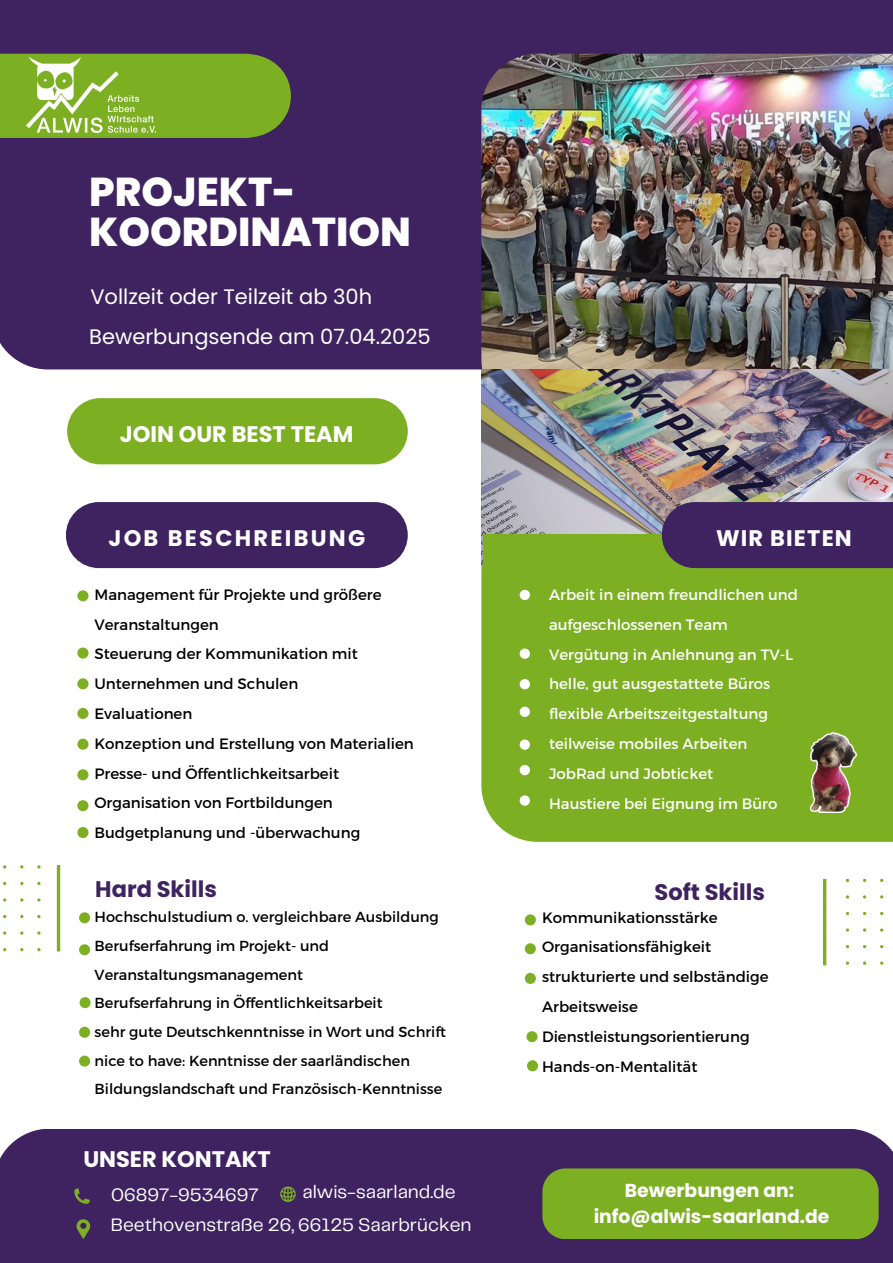
<style>
.page{position:relative;width:893px;height:1263px;background:#fff}
.page>*{position:absolute;margin:0;border:0;box-sizing:border-box;transform-origin:0 0}
.t1{font:800 40.28px/39.9px "Poppins";color:#fff}
.t2{font:700 22.5px "Poppins";color:#fff}
.t3{font:700 22.5px "Poppins";color:#3f2360}
.t4{font:700 22.5px "Poppins";letter-spacing:.1em;color:#fff}
.t5{font:700 22.5px "Poppins";letter-spacing:.05em;color:#fff}
.t6{font:21px "Poppins";color:#fff}
.t7{font:18.75px "Telegraf";color:#fff}
.t8{font:700 18.75px/25.9px "Poppins";color:#fff;text-align:center}
.t9{font:15px/29.8px "Montserrat";color:#000}
.t10{font:15px/29.8px "Montserrat";color:#fff}
.t11{font:14.55px/28.7px "Montserrat";color:#000}
</style>
<div class="page">
<div style="left:0;top:0;width:893px;height:369px;background:#3f2360"></div>
<div style="left:481px;top:565px;width:412px;height:277px;background:#7daf23"></div>
<div style="left:0;top:1128px;width:893px;height:135px;background:#3f2360"></div>
<div style="left:542px;top:1168px;width:336px;height:71px;background:#7daf23"></div>
<div style="left:0;top:54px;width:291px;height:84px;background:#7daf23"></div>
<div style="left:67px;top:398px;width:341px;height:66px;background:#7daf23;border-radius:33px"></div>
<div style="left:66px;top:502px;width:342px;height:66px;background:#3f2360;border-radius:33px"></div>
<svg style="left:74px;top:1188px;width:16px;height:15px"></svg>
<svg style="left:280px;top:1186px;width:15px;height:16px"></svg>
<svg style="left:76px;top:1219px;width:14px;height:20px"></svg>
<div style="left:519px;top:590px;width:11px;height:10px;background:#fff;border-radius:50%"></div>
<svg style="left:846px;top:879px;width:38px;height:86px"></svg>
<hr style="left:823px;top:879px;width:3px;height:86px;background:#7daf23">
<div style="left:519px;top:739px;width:11px;height:11px;background:#fff;border-radius:50%"></div>
<div style="left:519px;top:648px;width:11px;height:11px;background:#fff;border-radius:50%"></div>
<div style="left:519px;top:679px;width:11px;height:10px;background:#fff;border-radius:50%"></div>
<div style="left:519px;top:707px;width:11px;height:10px;background:#fff;border-radius:50%"></div>
<div style="left:77px;top:769px;width:11px;height:11px;background:#7daf23;border-radius:50%"></div>
<img style="left:481px;top:54px;width:412px;height:315px">
<img style="left:481px;top:369px;width:412px;height:196px">
<div style="left:483px;top:534px;width:410px;height:32px;background:#7daf23"></div>
<svg style="left:3px;top:865px;width:38px;height:86px"></svg>
<hr style="left:57px;top:865px;width:3px;height:86px;background:#7daf23">
<div style="left:77px;top:678px;width:11px;height:11px;background:#7daf23;border-radius:50%"></div>
<div style="left:77px;top:708px;width:11px;height:11px;background:#7daf23;border-radius:50%"></div>
<div style="left:77px;top:739px;width:11px;height:11px;background:#7daf23;border-radius:50%"></div>
<div style="left:77px;top:590px;width:11px;height:11px;background:#7daf23;border-radius:50%"></div>
<img style="left:804px;top:726px;width:53px;height:86px">
<img style="left:26px;top:57px;width:129px;height:75px">
<div style="left:662px;top:502px;width:231px;height:66px;background:#3f2360"></div>
<div style="left:79px;top:944px;width:11px;height:11px;background:#7daf23;border-radius:50%"></div>
<div style="left:80px;top:997px;width:11px;height:11px;background:#7daf23;border-radius:50%"></div>
<div style="left:79px;top:1027px;width:11px;height:11px;background:#7daf23;border-radius:50%"></div>
<div style="left:79px;top:1055px;width:11px;height:12px;background:#7daf23;border-radius:50%"></div>
<div style="left:79px;top:912px;width:11px;height:11px;background:#7daf23;border-radius:50%"></div>
<div style="left:519px;top:765px;width:11px;height:10px;background:#fff;border-radius:50%"></div>
<div style="left:519px;top:795px;width:11px;height:11px;background:#fff;border-radius:50%"></div>
<div style="left:525px;top:914px;width:11px;height:11px;background:#7daf23;border-radius:50%"></div>
<div style="left:525px;top:943px;width:11px;height:11px;background:#7daf23;border-radius:50%"></div>
<div style="left:525px;top:973px;width:11px;height:11px;background:#7daf23;border-radius:50%"></div>
<div style="left:526px;top:1031px;width:11px;height:11px;background:#7daf23;border-radius:50%"></div>
<div style="left:527px;top:1060px;width:11px;height:11px;background:#7daf23;border-radius:50%"></div>
<div style="left:77px;top:647px;width:11px;height:12px;background:#7daf23;border-radius:50%"></div>
<div style="left:77px;top:827px;width:11px;height:11px;background:#7daf23;border-radius:50%"></div>
<div style="left:77px;top:800px;width:11px;height:11px;background:#7daf23;border-radius:50%"></div>
<p class="t1" style="left:89px;top:172px;width:323px">PROJEKT-<br>KOORDINATION</p>
<h2 class="t6" style="left:90px;top:282px;width:283px">Vollzeit oder Teilzeit ab 30h</h2>
<h4 class="t6" style="left:89px;top:322px;width:343px">Bewerbungsende am 07.04.2025</h4>
<h1 class="t2" style="left:120px;top:418px;width:235px">JOIN OUR BEST TEAM</h1>
<h4 class="t4" style="left:108px;top:522px;width:258px">JOB BESCHREIBUNG</h4>
<p class="t5" style="left:716px;top:522px;width:137px">WIR BIETEN</p>
<p class="t9" style="left:94px;top:579px;width:289px">Management für Projekte und größere<br>Veranstaltungen</p>
<p class="t9" style="left:94px;top:638px;width:265px">Steuerung der Kommunikation mit<br>Unternehmen und Schulen</p>
<p class="t9" style="left:94px;top:698px;width:99px">Evaluationen</p>
<p class="t9" style="left:94px;top:728px;width:321px">Konzeption und Erstellung von Materialien</p>
<p class="t9" style="left:94px;top:757px;width:246px">Presse- und Öffentlichkeitsarbeit</p>
<p class="t9" style="left:94px;top:787px;width:240px">Organisation von Fortbildungen</p>
<p class="t9" style="left:94px;top:817px;width:267px">Budgetplanung und -überwachung</p>
<p class="t3" style="left:95px;top:873px;width:123px">Hard Skills</p>
<p class="t11" style="left:95px;top:902px;width:346px">Hochschulstudium o. vergleichbare Ausbildung</p>
<h3 class="t11" style="left:95px;top:930px;width:236px">Berufserfahrung im Projekt- und<br>Veranstaltungsmanagement</h3>
<p class="t11" style="left:95px;top:988px;width:289px">Berufserfahrung in Öffentlichkeitsarbeit</p>
<p class="t11" style="left:95px;top:1017px;width:353px">sehr gute Deutschkenntnisse in Wort und Schrift</p>
<p class="t11" style="left:95px;top:1045px;width:349px">nice to have: Kenntnisse der saarländischen<br>Bildungslandschaft und Französisch-Kenntnisse</p>
<h2 class="t2" style="left:83px;top:1143px;width:189px">UNSER KONTAKT</h2>
<h2 class="t7" style="left:111px;top:1187px;width:149px">06897-9534697</h2>
<p class="t7" style="left:302px;top:1183px;width:155px">alwis-saarland.de</p>
<p class="t7" style="left:111px;top:1217px;width:362px">Beethovenstraße 26, 66125 Saarbrücken</p>
<p class="t10" style="left:549px;top:579px;width:250px">Arbeit in einem freundlichen und aufgeschlossenen Team</p>
<p class="t10" style="left:549px;top:639px;width:246px">Vergütung in Anlehnung an TV-L</p>
<h3 class="t10" style="left:549px;top:668px;width:223px">helle, gut ausgestattete Büros</h3>
<p class="t10" style="left:549px;top:698px;width:220px">flexible Arbeitszeitgestaltung</p>
<p class="t10" style="left:549px;top:728px;width:200px">teilweise mobiles Arbeiten</p>
<p class="t10" style="left:549px;top:758px;width:166px">JobRad und Jobticket</p>
<p class="t10" style="left:549px;top:788px;width:230px">Haustiere bei Eignung im Büro</p>
<p class="t3" style="left:654px;top:876px;width:112px">Soft Skills</p>
<p class="t9" style="left:542px;top:901px;width:177px">Kommunikationsstärke</p>
<p class="t9" style="left:542px;top:931px;width:171px">Organisationsfähigkeit</p>
<p class="t9" style="left:542px;top:961px;width:228px">strukturierte und selbständige<br>Arbeitsweise</p>
<p class="t9" style="left:542px;top:1021px;width:209px">Dienstleistungsorientierung</p>
<p class="t9" style="left:542px;top:1050px;width:157px">Hands-on-Mentalität</p>
<p class="t8" style="left:594px;top:1177px;width:237px">Bewerbungen an: info@alwis-saarland.de</p>
</div>
